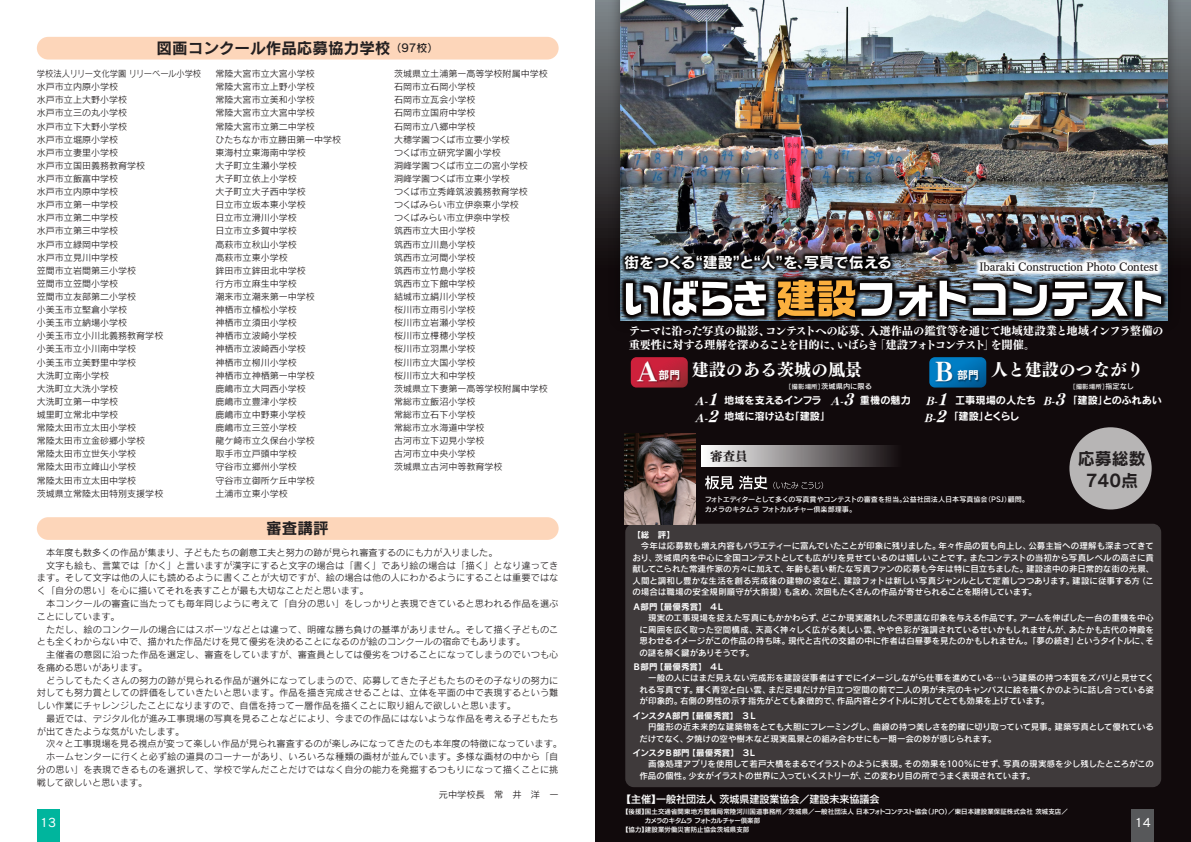
<style>
.page{position:relative;width:1191px;height:842px;background:#fff}
.page>*{position:absolute;margin:0;border:0;box-sizing:border-box;transform-origin:0 0}
.t1{font:800 25.3px "Tsuku Min Pr 6 N";color:#fff}
.t2{font:800 17px "Tsuku Min Pr 6 N";color:#fff}
.t3{font:17px/22px "Rodin Pro N B";color:#231f20;text-align:center}
.t4{font:15.6px "Rodin Pro N B";color:#231f20}
.t5{font:15px "Rodin Pro B";letter-spacing:-.01em;color:#fff}
.t6{font:12.8px "Cezanne Pro N M";color:#fff}
.t7{font:800 12.5px "Tsuku Min Pr 6 N";color:#231f20}
.t8{font:800 11.3px/14.2px "Tsuku Min Pr 6 N";letter-spacing:-.06em;color:#fff}
.t9{font:11px "UD Mincho Pro DB";letter-spacing:-.01em;color:#231f20}
.t10{font:10.6px "UD Kakugo Large Pr 6 B";color:#fff;scale:.95 1}
.t11{font:10.2px/16.3px "Rodin Pro N B";letter-spacing:-.01em;color:#fff}
.t12{font:10px "UD Kakugo Large Pr 6 DB";color:#fff}
.t13{font:9.2px "Rodin Pro N M";letter-spacing:.01em;color:#231f20}
.t14{font:9px/13.1px "Rodin Pro N M";color:#231f20}
.t15{font:9px/13.1px "Rodin Pro N M";color:#231f20;scale:.92 1}
.t16{font:8.5px/11.5px "Rodin Pro N DB";letter-spacing:-.01em;color:#fff;text-align:justify}
.t17{font:8.5px "Rodin Pro N B";letter-spacing:-.03em;color:#fff}
.t18{font:8.5px "Rodin Pro N B";letter-spacing:-.01em;color:#fff}
.t19{font:7.3px "Rodin Pro DB";color:#fff}
.t20{font:7.1px/9.9px "Rodin Pro N DB";color:#fff}
.t21{font:6.4px "UD Kakugo Large Pr 6 DB";letter-spacing:.02em;color:#fff}
.t22{font:6.4px "UD Kakugo Large Pr 6 DB";letter-spacing:-.09em;color:#fff}
.t23{font:6.4px "Rodin Pro DB";color:#fff}
.s1{font-family:"Rodin Pro N DB";font-size:10.9px}
.s2{font-size:6.4px}
.s3{font-size:7.3px}
.s4{font-family:"Tsuku Min Pr 6 N";font-weight:800;font-style:italic;font-size:10.8px}
.s5{font-family:"Tsuku Min Pr 6 N";font-weight:800;font-style:italic;font-size:15.4px}
</style>
<div class="page">
<div style="left:595px;top:0;width:596px;height:842px;background:#110a0c"></div>
<img style="left:602px;top:0;width:583px;height:222px">
<img style="left:620px;top:0;width:547px;height:240px">
<div style="left:625px;top:524px;width:536px;height:263px;background:#3f3a3b;border-radius:9px"></div>
<svg style="left:631px;top:357px;width:57px;height:30px"></svg>
<div style="left:1069px;top:427px;width:82px;height:82px;background:#b7b5b5;border-radius:50%"></div>
<div style="left:701px;top:446px;width:200px;height:21px;background:linear-gradient(to right,#fff,#150e10)"></div>
<svg style="left:705px;top:476px;width:28px;height:13px"></svg>
<svg style="left:739px;top:476px;width:28px;height:13px"></svg>
<svg style="left:773px;top:482px;width:50px;height:7px"></svg>
<img style="left:625px;top:434px;width:70px;height:90px">
<img style="left:940px;top:222px;width:251px;height:18px">
<img style="left:595px;top:217px;width:334px;height:23px">
<img style="left:595px;top:240px;width:596px;height:81px">
<svg style="left:626px;top:281px;width:140px;height:35px"></svg>
<svg style="left:778px;top:280px;width:114px;height:37px"></svg>
<svg style="left:899px;top:285px;width:33px;height:31px"></svg>
<svg style="left:939px;top:281px;width:26px;height:35px"></svg>
<svg style="left:973px;top:283px;width:32px;height:32px"></svg>
<svg style="left:1013px;top:282px;width:33px;height:33px"></svg>
<svg style="left:1052px;top:282px;width:34px;height:34px"></svg>
<svg style="left:1092px;top:282px;width:35px;height:34px"></svg>
<svg style="left:1135px;top:281px;width:26px;height:35px"></svg>
<img style="left:635px;top:358px;width:25px;height:30px">
<img style="left:657px;top:369px;width:25px;height:19px">
<svg style="left:929px;top:357px;width:57px;height:30px"></svg>
<img style="left:934px;top:358px;width:22px;height:30px">
<img style="left:956px;top:369px;width:25px;height:19px">
<div style="left:37px;top:37px;width:521px;height:23px;background:#fdd6ba;border-radius:11px"></div>
<div style="left:37px;top:517px;width:521px;height:23px;background:#fdd6ba;border-radius:11px"></div>
<div style="left:37px;top:809px;width:23px;height:33px;background:#00b59d"></div>
<div style="left:1131px;top:809px;width:23px;height:33px;background:#57585a"></div>
<h3 class="t4" style="left:157px;top:38px;width:283px">図画コンクール作品応募協力学校<span class="s1">（97校）</span></h3>
<p class="t15" style="left:37px;top:67px;width:180px">学校法人リリー文化学園 リリーベール小学校水戸市立内原小学校<br>水戸市立上大野小学校<br>水戸市立三の丸小学校<br>水戸市立下大野小学校<br>水戸市立堀原小学校<br>水戸市立妻里小学校<br>水戸市立国田義務教育学校<br>水戸市立飯富中学校<br>水戸市立内原中学校<br>水戸市立第一中学校<br>水戸市立第二中学校<br>水戸市立第三中学校<br>水戸市立緑岡中学校<br>水戸市立見川中学校<br>笠間市立岩間第三小学校<br>笠間市立笠間小学校<br>笠間市立友部第二小学校<br>小美玉市立堅倉小学校<br>小美玉市立納場小学校<br>小美玉市立小川北義務教育学校<br>小美玉市立小川南中学校<br>小美玉市立美野里中学校<br>大洗町立南小学校<br>大洗町立大洗小学校<br>大洗町立第一中学校<br>城里町立常北中学校<br>常陸太田市立太田小学校<br>常陸太田市立金砂郷小学校<br>常陸太田市立世矢小学校<br>常陸太田市立峰山小学校<br>常陸太田市立太田中学校<br>茨城県立常陸太田特別支援学校</p>
<p class="t14" style="left:215px;top:67px;width:127px">常陸大宮市立大宮小学校<br>常陸大宮市立上野小学校<br>常陸大宮市立美和小学校<br>常陸大宮市立大宮中学校<br>常陸大宮市立第二中学校<br>ひたちなか市立勝田第一中学校東海村立東海南中学校<br>大子町立生瀬小学校<br>大子町立依上小学校<br>大子町立大子西中学校<br>日立市立坂本東小学校<br>日立市立滑川小学校<br>日立市立多賀中学校<br>高萩市立秋山小学校<br>高萩市立東小学校<br>鉾田市立鉾田北中学校<br>行方市立麻生中学校<br>潮来市立潮来第一中学校<br>神栖市立植松小学校<br>神栖市立須田小学校<br>神栖市立波崎小学校<br>神栖市立波崎西小学校<br>神栖市立柳川小学校<br>神栖市立神栖第一中学校<br>鹿嶋市立大同西小学校<br>鹿嶋市立豊津小学校<br>鹿嶋市立中野東小学校<br>鹿嶋市立三笠小学校<br>龍ケ崎市立久保台小学校<br>取手市立戸頭中学校<br>守谷市立郷州小学校<br>守谷市立御所ケ丘中学校<br>土浦市立東小学校</p>
<p class="t14" style="left:394px;top:67px;width:155px">茨城県立土浦第一高等学校附属中学校石岡市立石岡小学校<br>石岡市立瓦会小学校<br>石岡市立国府中学校<br>石岡市立八郷中学校<br>大穂学園つくば市立要小学校<br>つくば市立研究学園小学校<br>洞峰学園つくば市立二の宮小学校<br>洞峰学園つくば市立東小学校<br>つくば市立秀峰筑波義務教育学校<br>つくばみらい市立伊奈東小学校<br>つくばみらい市立伊奈中学校<br>筑西市立大田小学校<br>筑西市立川島小学校<br>筑西市立河間小学校<br>筑西市立竹島小学校<br>筑西市立下館中学校<br>結城市立絹川小学校<br>桜川市立雨引小学校<br>桜川市立岩瀬小学校<br>桜川市立樺穂小学校<br>桜川市立羽黒小学校<br>桜川市立大国小学校<br>桜川市立大和中学校<br>茨城県立下妻第一高等学校附属中学校常総市立飯沼小学校<br>常総市立石下小学校<br>常総市立水海道中学校<br>古河市立下辺見小学校<br>古河市立中央小学校<br>茨城県立古河中等教育学校</p>
<h3 class="t5" style="left:624px;top:252px;width:269px">街をつくる“建設”と“人”を、写真で伝える</h3>
<p class="t9" style="left:979px;top:258px;width:180px">Ibaraki Construction Photo Contest</p>
<h3 class="t8" style="left:629px;top:323px;width:536px">テーマに沿った写真の撮影、コンテストへの応募、入選作品の鑑賞等を通じて地域建設業と地域インフラ整備の重要性に対する理解を深めることを目的に、いばらき「建設フォトコンテスト」を開催。</h3>
<h1 class="t1" style="left:636px;top:349px;width:22px">A</h1>
<p class="t10" style="left:659px;top:369px;width:24px">部門</p>
<h1 class="t1" style="left:935px;top:349px;width:20px">B</h1>
<p class="t10" style="left:957px;top:369px;width:24px">部門</p>
<p class="t19" style="left:785px;top:381px;width:89px"><span class="s2">［撮影場所］</span>茨城県内に限る</p>
<p class="t23" style="left:1069px;top:382px;width:67px">［撮影場所］<span class="s3">指定なし</span></p>
<h2 class="t2" style="left:692px;top:354px;width:172px">建設のある茨城の風景</h2>
<h2 class="t2" style="left:990px;top:354px;width:155px">人と建設のつながり</h2>
<p class="t11" style="left:695px;top:392px;width:137px"><span class="s4">A-</span><span class="s5">1</span>地域を支えるインフラ<br><span class="s4">A-</span><span class="s5">2</span>地域に溶け込む「建設」</p>
<p class="t11" style="left:830px;top:392px;width:82px"><span class="s4">A-</span><span class="s5">3</span>重機の魅力</p>
<p class="t11" style="left:924px;top:392px;width:113px"><span class="s4">B-</span><span class="s5">1</span> 工事現場の人たち<br><span class="s4">B-</span><span class="s5">2</span>「建設」とくらし</p>
<p class="t11" style="left:1043px;top:392px;width:120px"><span class="s4">B-</span><span class="s5">3</span>「建設」とのふれあい</p>
<h3 class="t7" style="left:710px;top:445px;width:39px">審査員</h3>
<p class="t20" style="left:705px;top:494px;width:326px">フォトエディターとして多くの写真賞やコンテストの審査を担当。公益社団法人日本写真協会（PSJ）顧問。カメラのキタムラ フォトカルチャー倶楽部理事。</p>
<h2 class="t3" style="left:1078px;top:447px;width:70px">応募総数<br>740点</h2>
<h3 class="t4" style="left:266px;top:518px;width:64px">審査講評</h3>
<p class="t18" style="left:632px;top:529px;width:52px">【総　評】　</p>
<p class="t16" style="left:632px;top:540px;width:523px">　今年は応募数も増え内容もバラエティーに富んでいたことが印象に残りました。年々作品の質も向上し、公募主旨への理解も深まってきており、茨城県内を中心に全国コンテストとしても広がりを見せているのは嬉しいことです。またコンテストの当初から写真レベルの高さに貢献してこられた常連作家の方々に加えて、年齢も若い新たな写真ファンの応募も今年は特に目立ちました。建設途中の非日常的な街の光景、人間と調和し豊かな生活を創る完成後の建物の姿など、建設フォトは新しい写真ジャンルとして定着しつつあります。建設に従事する方（この場合は職場の安全規則順守が大前提）も含め、次回もたくさんの作品が寄せられることを期待しています。</p>
<p class="t18" style="left:632px;top:601px;width:92px">Ａ部門【最優秀賞】 ４L</p>
<p class="t16" style="left:639px;top:612px;width:516px">　現実の工事現場を捉えた写真にもかかわらず、どこか現実離れした不思議な印象を与える作品です。アームを伸ばした一台の重機を中心に周囲を広く取った空間構成、天高く神々しく広がる美しい雲、やや色彩が強調されているせいかもしれませんが、あたかも古代の神殿を思わせるイメージがこの作品の持ち味。現代と古代の交錯の中に作者は白昼夢を見たのかもしれません。「夢の続き」というタイトルに、その謎を解く鍵がありそうです。</p>
<p class="t18" style="left:632px;top:661px;width:92px">Ｂ部門【最優秀賞】 ４L</p>
<p class="t16" style="left:639px;top:672px;width:516px">　一般の人にはまだ見えない完成形を建設従事者はすでにイメージしながら仕事を進めている…いう建築の持つ本質をズバリと見せてくれる写真です。輝く青空と白い雲、まだ足場だけが目立つ空間の前で二人の男が未完のキャンパスに絵を描くかのように話し合っている姿が印象的。右側の男性の示す指先がとても象徴的で、作品内容とタイトルに対してとても効果を上げています。</p>
<p class="t17" style="left:632px;top:710px;width:126px">インスタＡ部門【最優秀賞】 ３Ｌ</p>
<p class="t16" style="left:639px;top:721px;width:516px;text-indent:9px">円盤形の近未来的な建築物をとても大胆にフレーミングし、曲線の持つ美しさを的確に切り取っていて見事。建築写真として優れているだけでなく、夕焼けの空や樹木など現実風景との組み合わせにも一期一会の妙が感じられます。</p>
<p class="t17" style="left:632px;top:747px;width:124px">インスタＢ部門【最優秀賞】 ３L</p>
<p class="t16" style="left:639px;top:758px;width:516px">　画像処理アプリを使用して若戸大橋をまるでイラストのように表現。その効果を100％にせず、写真の現実感を少し残したところがこの作品の個性。少女がイラストの世界に入っていくストリーが、この変わり目の所でうまく表現されています。</p>
<p class="t13" style="left:37px;top:546px;width:462px">　本年度も数多くの作品が集まり、子どもたちの創意工夫と努力の跡が見られ審査するのにも力が入りました。</p>
<p class="t13" style="left:37px;top:559px;width:523px">　文字も絵も、言葉では「かく」と言いますが漢字にすると文字の場合は「書く」であり絵の場合は「描く」となり違ってき</p>
<p class="t13" style="left:37px;top:572px;width:523px">ます。そして文字は他の人にも読めるように書くことが大切ですが、絵の場合は他の人にわかるようにすることは重要ではな</p>
<p class="t13" style="left:37px;top:585px;width:333px">く「自分の思い」を心に描いてそれを表すことが最も大切なことだと思います。</p>
<p class="t13" style="left:37px;top:598px;width:523px">　本コンクールの審査に当たっても毎年同じように考えて「自分の思い」をしっかりと表現できていると思われる作品を選ぶ</p>
<p class="t13" style="left:37px;top:610px;width:84px">ことにしています。</p>
<p class="t13" style="left:37px;top:623px;width:523px">　ただし、絵のコンクールの場合にはスポーツなどとは違って、明確な勝ち負けの基準がありません。そして描く子どものこ</p>
<p class="t13" style="left:37px;top:636px;width:490px">とも全くわからない中で、描かれた作品だけを見て優劣を決めることになるのが絵のコンクールの宿命でもあります。</p>
<p class="t13" style="left:37px;top:649px;width:523px">　主催者の意図に沿った作品を選定し、審査をしていますが、審査員としては優劣をつけることになってしまうのでいつも心</p>
<p class="t13" style="left:37px;top:661px;width:112px">を痛める思いがあります。</p>
<p class="t13" style="left:37px;top:674px;width:523px">　どうしてもたくさんの努力の跡が見られる作品が選外になってしまうので、応募してきた子どもたちのその子なりの努力に</p>
<p class="t13" style="left:37px;top:687px;width:523px">対しても努力賞としての評価をしていきたいと思います。作品を描き完成させることは、立体を平面の中で表現するという難</p>
<p class="t13" style="left:37px;top:700px;width:481px">しい作業にチャレンジしたことになりますので、自信を持って一層作品を描くことに取り組んで欲しいと思います。</p>
<p class="t13" style="left:37px;top:712px;width:523px">　最近では、デジタル化が進み工事現場の写真を見ることなどにより、今までの作品にはないような作品を考える子どもたち</p>
<p class="t13" style="left:37px;top:725px;width:149px">が出てきたような気がいたします。</p>
<p class="t13" style="left:37px;top:738px;width:527px">　次々と工事現場を見る視点が変って楽しい作品が見られ審査するのが楽しみになってきたのも本年度の特徴になっています。</p>
<p class="t13" style="left:37px;top:751px;width:523px">　ホームセンターに行くと必ず絵の道具のコーナーがあり、いろいろな種類の画材が並んでいます。多様な画材の中から「自</p>
<p class="t13" style="left:37px;top:763px;width:523px">分の思い」を表現できるものを選択して、学校で学んだことだけではなく自分の能力を発掘するつもりになって描くことに挑</p>
<p class="t13" style="left:37px;top:776px;width:112px">戦して欲しいと思います。</p>
<p class="t13" style="left:439px;top:789px;width:121px">元中学校長　常　井　洋　一</p>
<p class="t12" style="left:621px;top:793px;width:260px">【主催】一般社団法人 茨城県建設業協会／建設未来協議会</p>
<p class="t21" style="left:622px;top:808px;width:447px">【後援】国土交通省関東地方整備局常陸河川国道事務所／茨城県／一般社団法人 日本フォトコンテスト協会（JPO）／東日本建設業保証株式会社 茨城支店／</p>
<p class="t22" style="left:625px;top:817px;width:136px">　　　カメラのキタムラ フォトカルチャー倶楽部</p>
<p class="t21" style="left:622px;top:826px;width:129px">【協力】建設業労働災害防止協会茨城県支部</p>
<h3 class="t6" style="left:40px;top:814px;width:17px">13</h3>
<h3 class="t6" style="left:1134px;top:814px;width:17px">14</h3>
</div>
